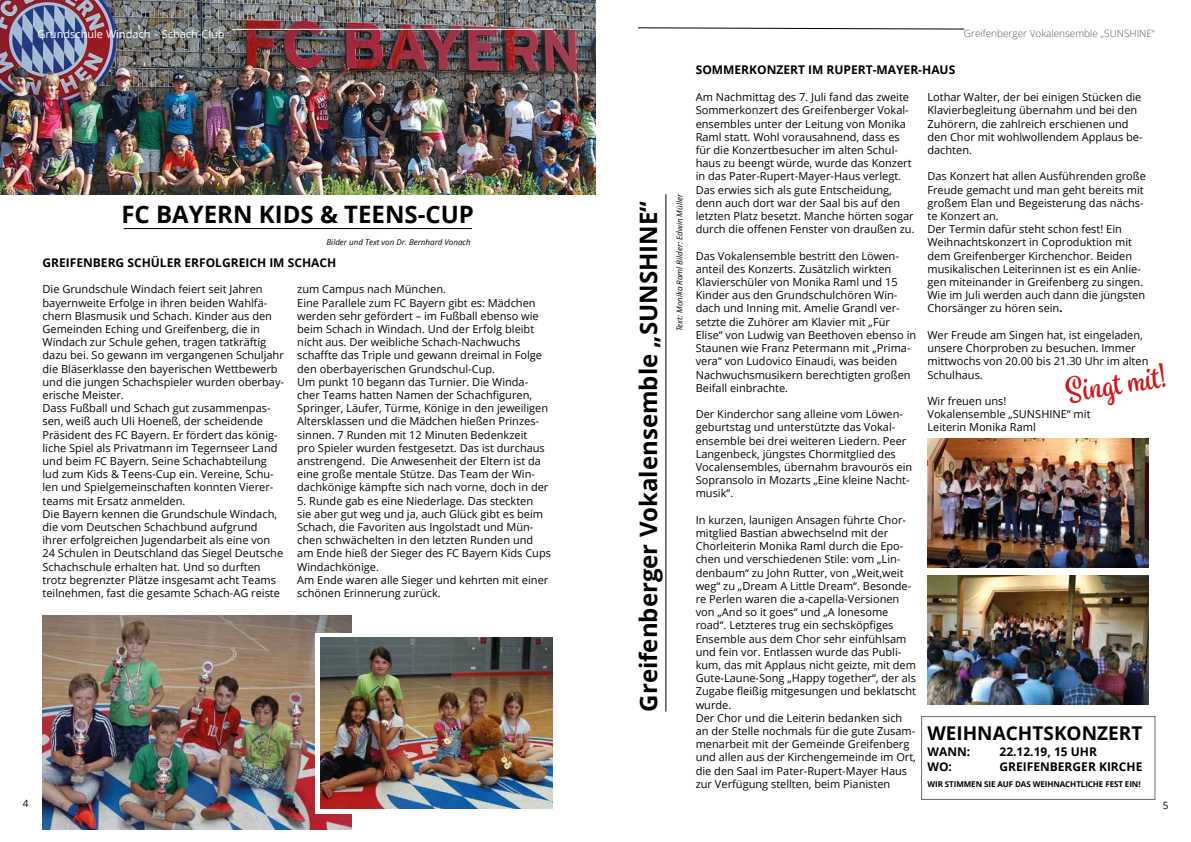
<style>
.page{position:relative;width:1191px;height:842px;background:#fff}
.page>*{position:absolute;margin:0;border:0;box-sizing:border-box;transform-origin:0 0}
.t1{font:700 32px "Spumante";color:#cd171a}
.t2{font:700 24px "Open Sans";color:#000}
.t3{font:700 19px "Open Sans";color:#000}
.t4{font:700 12px "Open Sans";color:#000}
.t5{font:11px/13.2px "Open Sans";color:#000}
.t6{font:11px "Open Sans";color:#fff}
.t7{font:300 10px "Open Sans";color:#575756}
.t8{font:10px "Open Sans";color:#000}
.t9{font:italic 8px "Open Sans";color:#000}
.t10{font:700 8px "Open Sans";letter-spacing:-.01em;color:#000}
.s1{font-weight:700}
</style>
<div class="page">
<img style="left:927px;top:576px;width:221px;height:128px">
<img style="left:43px;top:615px;width:308px;height:214px">
<div style="left:315px;top:633px;width:173px;height:180px;background:linear-gradient(to right,#fff,#fff)"></div>
<img style="left:321px;top:637px;width:232px;height:171px">
<img style="left:0;top:0;width:595px;height:194px">
<hr style="left:665px;top:194px;width:1px;height:517px;background:#000">
<hr style="left:232px;top:29px;width:321px;height:1px;background:#fff">
<svg style="left:638px;top:28px;width:326px;height:1px"></svg>
<hr style="left:124px;top:228px;width:348px;height:1px;background:#000">
<img style="left:927px;top:438px;width:221px;height:129px">
<div style="left:921px;top:716px;width:234px;height:84px;border:1px solid #6b6b6a"></div>
<p class="t6" style="left:37px;top:26px;width:189px">Grundschule Windach – Schach-Club</p>
<p class="t7" style="left:964px;top:26px;width:192px">Greifenberger Vokalensemble „SUNSHINE“</p>
<h2 class="t2" style="left:121px;top:197px;width:354px">FC BAYERN KIDS &amp; TEENS-CUP</h2>
<p class="t9" style="left:326px;top:237px;width:146px">Bilder und Text von Dr. Bernhard Vonach</p>
<p class="t4" style="left:43px;top:255px;width:295px">GREIFENBERG SCHÜLER ERFOLGREICH IM SCHACH</p>
<p class="t5" style="left:43px;top:282px;width:243px">Die Grundschule Windach feiert seit Jahren bayernweite Erfolge in ihren beiden Wahlfä&shy;chern Blasmusik und Schach. Kinder aus den Gemeinden Eching und Greifenberg, die in Windach zur Schule gehen, tragen tatkräftig dazu bei. So gewann im vergangenen Schuljahr die Bläserklasse den bayerischen Wettbewerb und die jungen Schachspieler wurden oberbay&shy;erische Meister.<br>Dass Fußball und Schach gut zusammenpas&shy;sen, weiß auch Uli Hoeneß, der scheidende Präsident des FC Bayern. Er fördert das könig&shy;liche Spiel als Privatmann im Tegernseer Land und beim FC Bayern. Seine Schachabteilung lud zum Kids &amp; Teens-Cup ein. Vereine, Schu&shy;len und Spielgemeinschaften konnten Vierer&shy;teams mit Ersatz anmelden.<br>Die Bayern kennen die Grundschule Windach, die vom Deutschen Schachbund aufgrund ihrer erfolgreichen Jugendarbeit als eine von 24 Schulen in Deutschland das Siegel Deutsche Schachschule erhalten hat. Und so durften trotz begrenzter Plätze insgesamt acht Teams teilnehmen, fast die gesamte Schach-AG reiste</p>
<p class="t5" style="left:297px;top:282px;width:253px">zum Campus nach München.<br>Eine Parallele zum FC Bayern gibt es: Mädchen werden sehr gefördert – im Fußball ebenso wie beim Schach in Windach. Und der Erfolg bleibt nicht aus. Der weibliche Schach-Nachwuchs schaffte das Triple und gewann dreimal in Folge den oberbayerischen Grundschul-Cup.<br>Um punkt 10 begann das Turnier. Die Winda&shy;cher Teams hatten Namen der Schachfiguren, Springer, Läufer, Türme, Könige in den jeweiligen Altersklassen und die Mädchen hießen Prinzes&shy;sinnen. 7 Runden mit 12 Minuten Bedenkzeit<br>pro Spieler wurden festgesetzt. Das ist durchaus anstrengend. Die Anwesenheit der Eltern ist da eine große mentale Stütze. Das Team der Win&shy;dachkönige kämpfte sich nach vorne, doch in der</p>
<p class="t5" style="left:297px;top:494px;width:255px">5. Runde gab es eine Niederlage. Das steckten<br>sie aber gut weg und ja, auch Glück gibt es beim Schach, die Favoriten aus Ingolstadt und Mün&shy;chen schwächelten in den letzten Runden und am Ende hieß der Sieger des FC Bayern Kids Cups Windachkönige.<br>Am Ende waren alle Sieger und kehrten mit einer schönen Erinnerung zurück.</p>
<h2 class="t2" style="left:631px;top:711px;width:512px;rotate:-90deg">Greifenberger Vokalensemble „SUNSHINE“</h2>
<p class="t9" style="left:674px;top:331px;width:139px;rotate:-90deg">Text: Monika Raml Bilder: Edwin Müller</p>
<p class="t4" style="left:695px;top:61px;width:261px">SOMMERKONZERT IM RUPERT-MAYER-HAUS</p>
<p class="t5" style="left:695px;top:90px;width:220px">Am Nachmittag des 7. Juli fand das zweite Sommerkonzert des Greifenberger Vokal&shy;ensembles unter der Leitung von Monika Raml statt. Wohl vorausahnend, dass es für die Konzertbesucher im alten Schul&shy;haus zu beengt würde, wurde das Konzert in das Pater-Rupert-Mayer-Haus verlegt.<br>Das erwies sich als gute Entscheidung, denn auch dort war der Saal bis auf den letzten Platz besetzt. Manche hörten sogar durch die offenen Fenster von draußen zu.</p>
<p class="t5" style="left:695px;top:249px;width:222px">Das Vokalensemble bestritt den Löwen&shy;anteil des Konzerts. Zusätzlich wirkten Klavierschüler von Monika Raml und 15<br>Kinder aus den Grundschulchören Win&shy;dach und Inning mit. Amelie Grandl ver&shy;setzte die Zuhörer am Klavier mit „Für Elise“ von Ludwig van Beethoven ebenso in Staunen wie Franz Petermann mit „Prima&shy;vera“ von Ludovico Einaudi, was beiden Nachwuchsmusikern berechtigten großen Beifall einbrachte.</p>
<p class="t5" style="left:695px;top:407px;width:218px">Der Kinderchor sang alleine vom Löwen&shy;geburtstag und unterstützte das Vokal&shy;ensemble bei drei weiteren Liedern. Peer Langenbeck, jüngstes Chormitglied des Vocalensembles, übernahm bravourös ein Sopransolo in Mozarts „Eine kleine Nacht&shy;musik“.</p>
<p class="t5" style="left:695px;top:513px;width:222px">In kurzen, launigen Ansagen führte Chor&shy;mitglied Bastian abwechselnd mit der Chorleiterin Monika Raml durch die Epo&shy;chen und verschiedenen Stile: vom „Lin&shy;denbaum“ zu John Rutter, von „Weit,weit weg“ zu „Dream A Little Dream“. Besonde&shy;re Perlen waren die a-capella-Versionen von „And so it goes“ und „A lonesome road“. Letzteres trug ein sechsköpfiges Ensemble aus dem Chor sehr einfühlsam und fein vor. Entlassen wurde das Publi&shy;kum, das mit Applaus nicht geizte, mit dem Gute-Laune-Song „Happy together“, der als Zugabe fleißig mitgesungen und beklatscht wurde.<br>Der Chor und die Leiterin bedanken sich an der Stelle nochmals für die gute Zusam&shy;menarbeit mit der Gemeinde Greifenberg und allen aus der Kirchengemeinde im Ort, die den Saal im Pater-Rupert-Mayer Haus zur Verfügung stellten, beim Pianisten</p>
<p class="t5" style="left:927px;top:90px;width:217px">Lothar Walter, der bei einigen Stücken die Klavierbegleitung übernahm und bei den Zuhörern, die zahlreich erschienen und den Chor mit wohlwollendem Applaus be&shy;dachten.</p>
<p class="t5" style="left:927px;top:170px;width:220px">Das Konzert hat allen Ausführenden große Freude gemacht und man geht bereits mit großem Elan und Begeisterung das nächs&shy;te Konzert an.<br>Der Termin dafür steht schon fest! Ein Weihnachtskonzert in Coproduktion mit dem Greifenberger Kirchenchor. Beiden musikalischen Leiterinnen ist es ein Anlie&shy;gen miteinander in Greifenberg zu singen.<br>Wie im Juli werden auch dann die jüngsten Chorsänger zu hören sein<span class="s1">.</span></p>
<p class="t5" style="left:927px;top:328px;width:222px">Wer Freude am Singen hat, ist eingeladen, unsere Chorproben zu besuchen. Immer mittwochs von 20.00 bis 21.30 Uhr im alten Schulhaus.</p>
<p class="t5" style="left:927px;top:394px;width:165px">Wir freuen uns!<br>Vokalensemble „SUNSHINE“ mit<br>Leiterin Monika Raml</p>
<h1 class="t1" style="left:1063px;top:372px;width:101px;rotate:-9deg">Singt mit!</h1>
<h3 class="t3" style="left:927px;top:720px;width:216px">WEIHNACHTSKONZERT</h3>
<p class="t4" style="left:927px;top:744px;width:44px">WANN:</p>
<p class="t4" style="left:999px;top:744px;width:99px">22.12.19, 15 UHR</p>
<p class="t4" style="left:927px;top:758px;width:26px">WO:</p>
<p class="t4" style="left:999px;top:758px;width:144px">GREIFENBERGER KIRCHE</p>
<p class="t10" style="left:927px;top:779px;width:215px">WIR STIMMEN SIE AUF DAS WEIHNACHTLICHE FEST EIN!</p>
<p class="t8" style="left:23px;top:797px;width:7px">4</p>
<p class="t8" style="left:1163px;top:799px;width:7px">5</p>
</div>
